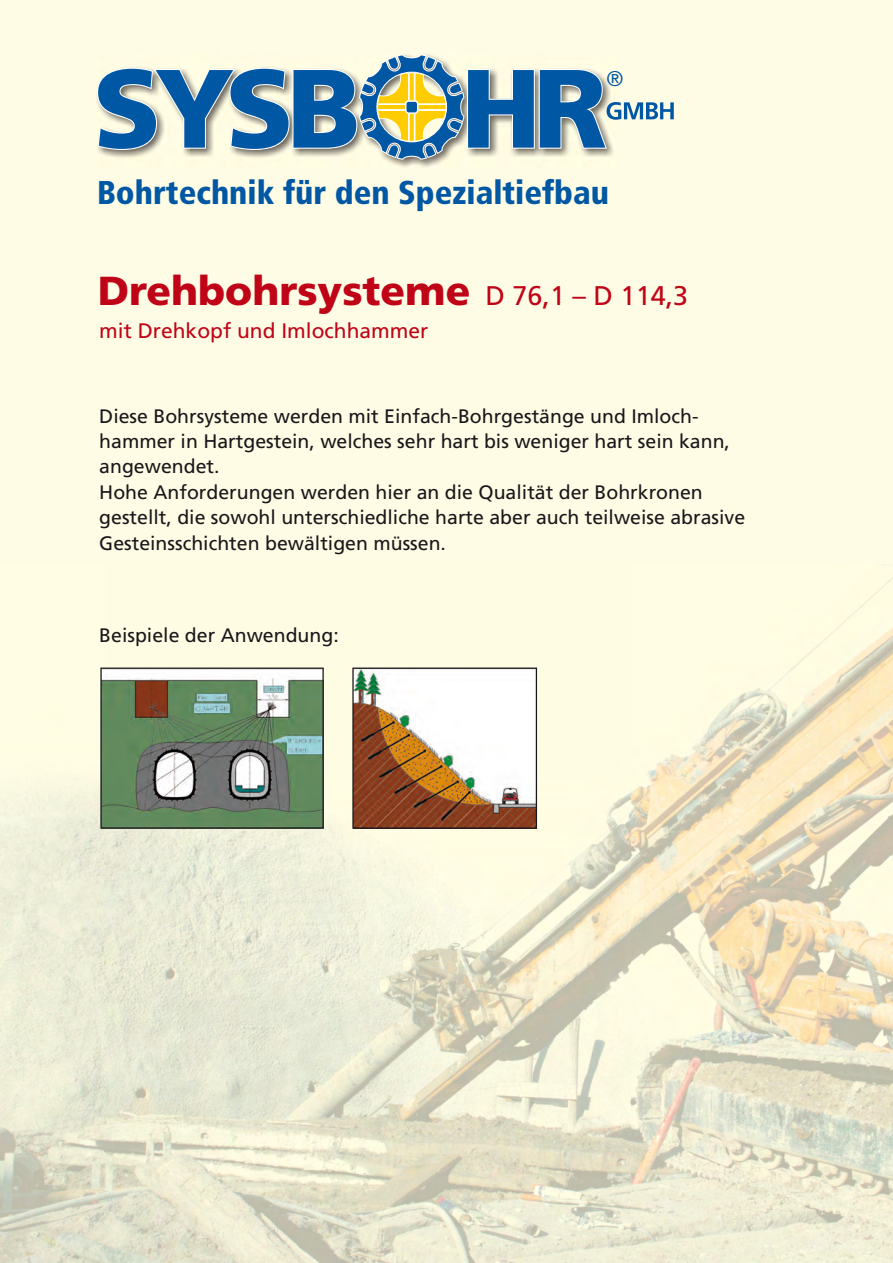
<style>
.page{position:relative;width:893px;height:1263px;background:#fffce5}
.page>*{position:absolute;margin:0;border:0;box-sizing:border-box;transform-origin:0 0}
.t1{font:900 40.5px "Frutiger LT Std";color:#c00418}
.t2{font:900 condensed 32.85px "Frutiger";color:#0057a3}
.t3{font:300 21.3px "Frutiger LT Std";color:#0057a3}
.t4{font:21px "Frutiger LT Std";color:#c00418}
.t5{font:19.5px/25.3px "Frutiger LT Std";color:#1a171c}
.s1{font-weight:400;font-size:27px}
</style>
<div class="page">
<img style="left:0;top:577px;width:893px;height:686px">
<svg style="left:352px;top:667px;width:185px;height:162px;background:#c5ab96"></svg>
<svg style="left:100px;top:667px;width:224px;height:162px;background:#7a8e78"></svg>
<img style="left:387px;top:82px;width:226px;height:85px">
<svg style="left:97px;top:54px;width:510px;height:106px"></svg>
<svg style="left:98px;top:55px;width:507px;height:104px"></svg>
<svg style="left:377px;top:72px;width:69px;height:70px;background:#c1bd70"></svg>
<svg style="left:607px;top:102px;width:67px;height:18px"></svg>
<p class="t3" style="left:606px;top:70px;width:19px">®</p>
<h2 class="t2" style="left:97px;top:179px;width:514px">Bohrtechnik für den Spezialtiefbau</h2>
<h1 class="t1" style="left:98px;top:274px;width:592px">Drehbohrsysteme <span class="s1">D 76,1 – D 114,3</span></h1>
<p class="t4" style="left:99px;top:322px;width:331px">mit Drehkopf und Imlochhammer</p>
<p class="t5" style="left:99px;top:405px;width:647px">Diese Bohrsysteme werden mit Einfach-Bohrgestänge und Imloch&shy;hammer in Hartgestein, welches sehr hart bis weniger hart sein kann, angewendet.<br>Hohe Anforderungen werden hier an die Qualität der Bohrkronen gestellt, die sowohl unterschiedliche harte aber auch teilweise abrasive Gesteinsschichten bewältigen müssen.</p>
<p class="t5" style="left:99px;top:624px;width:241px">Beispiele der Anwendung:</p>
</div>
